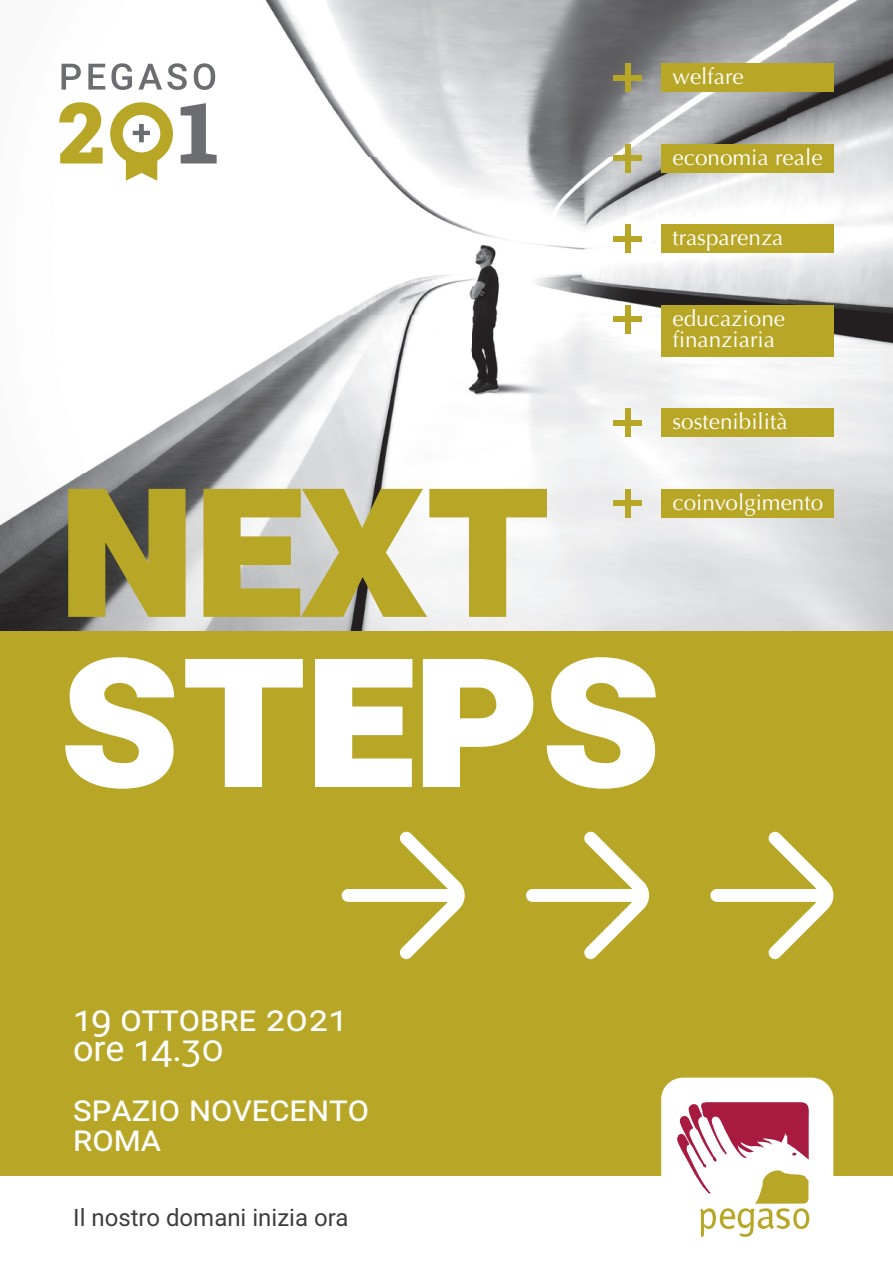
<style>
.page{position:relative;width:893px;height:1263px;background:#fff}
.page>*{position:absolute;margin:0;border:0;box-sizing:border-box;transform-origin:0 0}
.t1{font:900 225px "Roboto";color:#fff}
.t2{font:900 225px "Roboto";color:#b8a626}
.t3{font:36px/30px "Roboto";color:#fff}
.t4{font:24px "Roboto";color:#3e3e3f}
.t5{font:22.5px/21px "Optima";color:#fff}
</style>
<div class="page">
<img style="left:0;top:0;width:893px;height:631px">
<div style="left:0;top:631px;width:893px;height:545px;background:#b8a626"></div>
<svg style="left:661px;top:1078px;width:172px;height:160px"></svg>
<svg style="left:62px;top:64px;width:19px;height:26px"></svg>
<svg style="left:88px;top:64px;width:17px;height:26px"></svg>
<svg style="left:111px;top:63px;width:21px;height:27px"></svg>
<svg style="left:138px;top:63px;width:49px;height:27px"></svg>
<svg style="left:194px;top:63px;width:21px;height:27px"></svg>
<svg style="left:59px;top:102px;width:44px;height:61px"></svg>
<svg style="left:181px;top:103px;width:36px;height:60px"></svg>
<svg style="left:110px;top:102px;width:63px;height:79px"></svg>
<div style="left:661px;top:63px;width:172px;height:29px;background:#b8a626"></div>
<div style="left:661px;top:144px;width:172px;height:28px;background:#b8a626"></div>
<div style="left:661px;top:408px;width:172px;height:29px;background:#b8a626"></div>
<div style="left:661px;top:489px;width:172px;height:28px;background:#b8a626"></div>
<div style="left:661px;top:224px;width:172px;height:29px;background:#b8a626"></div>
<svg style="left:342px;top:831px;width:123px;height:128px"></svg>
<svg style="left:526px;top:831px;width:123px;height:128px"></svg>
<svg style="left:710px;top:831px;width:124px;height:128px"></svg>
<div style="left:625px;top:63px;width:5px;height:29px;background:#b8a626"></div>
<div style="left:625px;top:144px;width:5px;height:28px;background:#b8a626"></div>
<div style="left:625px;top:224px;width:5px;height:29px;background:#b8a626"></div>
<div style="left:625px;top:305px;width:5px;height:28px;background:#b8a626"></div>
<div style="left:625px;top:408px;width:5px;height:29px;background:#b8a626"></div>
<div style="left:625px;top:489px;width:5px;height:28px;background:#b8a626"></div>
<div style="left:613px;top:75px;width:29px;height:5px;background:#b8a626"></div>
<div style="left:613px;top:156px;width:29px;height:5px;background:#b8a626"></div>
<div style="left:613px;top:236px;width:29px;height:5px;background:#b8a626"></div>
<div style="left:613px;top:317px;width:29px;height:5px;background:#b8a626"></div>
<div style="left:613px;top:420px;width:29px;height:5px;background:#b8a626"></div>
<div style="left:613px;top:501px;width:29px;height:5px;background:#b8a626"></div>
<div style="left:661px;top:305px;width:172px;height:51px;background:#b8a626"></div>
<p class="t5" style="left:672px;top:66px;width:73px">welfare</p>
<p class="t5" style="left:672px;top:147px;width:152px">economia reale</p>
<p class="t5" style="left:672px;top:227px;width:112px">trasparenza</p>
<p class="t5" style="left:672px;top:308px;width:114px">educazione finanziaria</p>
<p class="t5" style="left:672px;top:411px;width:117px">sostenibilità</p>
<h1 class="t2" style="left:59px;top:379px;width:492px">NEXT</h1>
<h1 class="t1" style="left:59px;top:549px;width:606px">STEPS</h1>
<p class="t5" style="left:672px;top:492px;width:152px">coinvolgimento</p>
<h2 class="t3" style="left:73px;top:1002px;width:274px">19 OTTOBRE 2021 ore 14.30</h2>
<h2 class="t3" style="left:73px;top:1092px;width:297px">SPAZIO NOVECENTO<br>ROMA</h2>
<p class="t4" style="left:73px;top:1200px;width:277px">Il nostro domani inizia ora</p>
</div>
